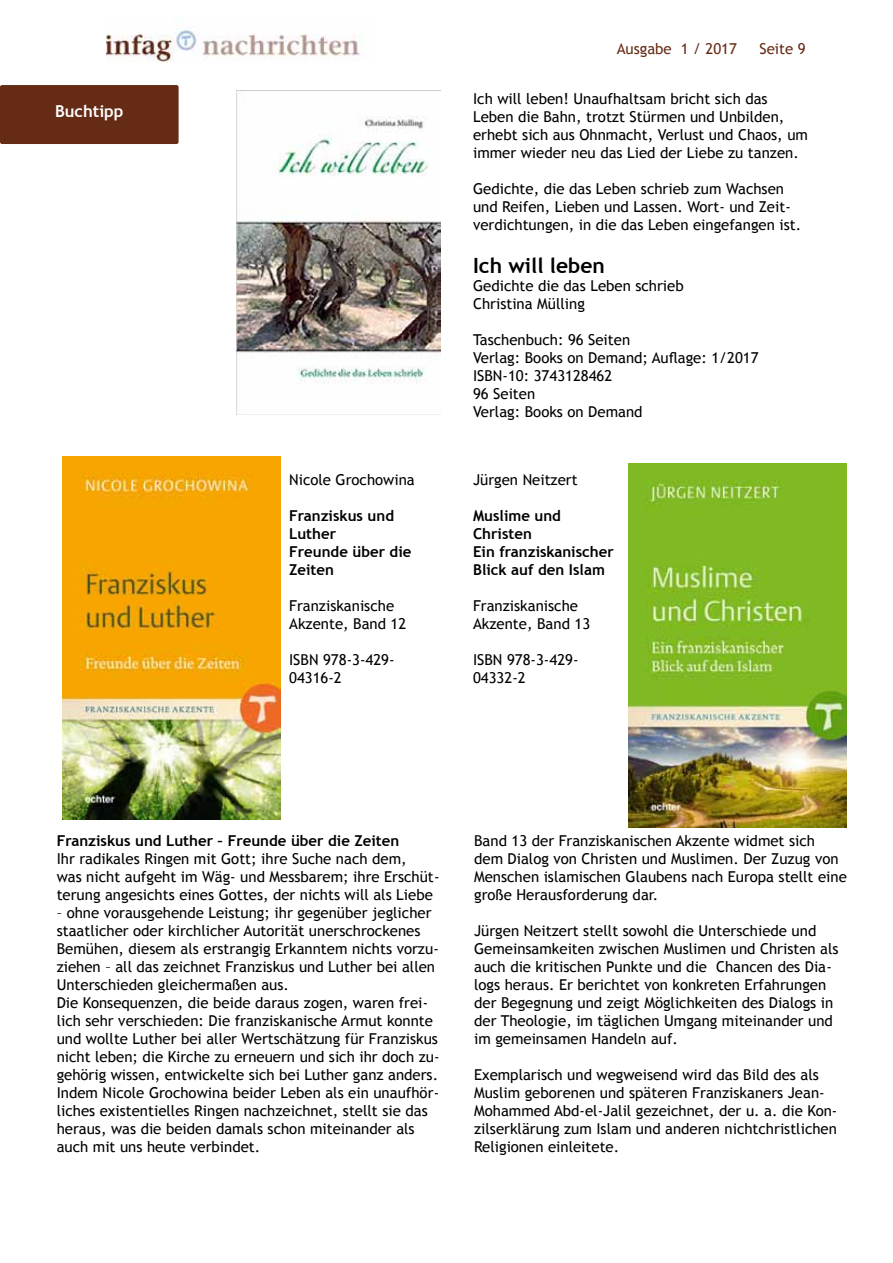
<style>
.page{position:relative;width:893px;height:1263px;background:#fff}
.page>*{position:absolute;margin:0;border:0;box-sizing:border-box;transform-origin:0 0}
.t1{font:700 21px "Trebuchet MS";color:#000}
.t2{font:700 16.5px "Trebuchet MS";color:#fff}
.t3{font:15px/18px "Trebuchet MS";color:#000}
.t4{font:700 15px/18px "Trebuchet MS";color:#000}
.t5{font:15px "Trebuchet MS";color:#662b15}
</style>
<div class="page">
<div style="left:0;top:85px;width:179px;height:59px;background:#662b15;border-radius:2px"></div>
<img style="left:106px;top:29px;width:258px;height:33px">
<img style="left:237px;top:90px;width:203px;height:294px">
<img style="left:62px;top:456px;width:219px;height:364px">
<img style="left:629px;top:463px;width:218px;height:364px">
<p class="t2" style="left:55px;top:101px;width:70px">Buchtipp</p>
<p class="t3" style="left:289px;top:470px;width:127px">Nicole Grochowina</p>
<p class="t4" style="left:289px;top:506px;width:124px">Franziskus und<br>Luther<br>Freunde über die<br>Zeiten</p>
<p class="t3" style="left:289px;top:596px;width:119px">Franziskanische<br>Akzente, Band 12</p>
<p class="t3" style="left:289px;top:650px;width:107px">ISBN 978-3-429-<br>04316-2</p>
<p class="t5" style="left:617px;top:40px;width:122px">Ausgabe 1 / 2017</p>
<p class="t5" style="left:759px;top:40px;width:48px">Seite 9</p>
<p class="t3" style="left:473px;top:89px;width:336px">Ich will leben! Unaufhaltsam bricht sich das Leben die Bahn, trotzt Stürmen und Unbilden, erhebt sich aus Ohnmacht, Verlust und Chaos, um immer wieder neu das Lied der Liebe zu tanzen.</p>
<p class="t3" style="left:473px;top:179px;width:330px">Gedichte, die das Leben schrieb zum Wachsen und Reifen, Lieben und Lassen. Wort- und Zeit&shy;verdichtungen, in die das Leben eingefangen ist.</p>
<h1 class="t1" style="left:473px;top:252px;width:133px">Ich will leben</h1>
<p class="t3" style="left:473px;top:277px;width:212px">Gedichte die das Leben schrieb<br>Christina Mülling</p>
<p class="t3" style="left:473px;top:331px;width:287px">Taschenbuch: 96 Seiten<br>Verlag: Books on Demand; Auflage: 1/2017<br>ISBN-10: 3743128462<br>96 Seiten<br>Verlag: Books on Demand</p>
<p class="t3" style="left:473px;top:470px;width:106px">Jürgen Neitzert</p>
<p class="t4" style="left:473px;top:506px;width:142px">Muslime und<br>Christen<br>Ein franziskanischer<br>Blick auf den Islam</p>
<p class="t3" style="left:473px;top:596px;width:119px">Franziskanische<br>Akzente, Band 13</p>
<p class="t3" style="left:473px;top:650px;width:107px">ISBN 978-3-429-<br>04332-2</p>
<p class="t4" style="left:57px;top:832px;width:344px">Franziskus und Luther – Freunde über die Zeiten</p>
<p class="t3" style="left:57px;top:850px;width:384px">Ihr radikales Ringen mit Gott; ihre Suche nach dem,<br>was nicht aufgeht im Wäg- und Messbarem; ihre Erschüt&shy;terung angesichts eines Gottes, der nichts will als Liebe</p>
<p class="t3" style="left:57px;top:904px;width:384px">– ohne vorausgehende Leistung; ihr gegenüber jeglicher staatlicher oder kirchlicher Autorität unerschrockenes Bemühen, diesem als erstrangig Erkanntem nichts vorzu&shy;ziehen – all das zeichnet Franziskus und Luther bei allen Unterschieden gleichermaßen aus.<br>Die Konsequenzen, die beide daraus zogen, waren frei&shy;lich sehr verschieden: Die franziskanische Armut konnte und wollte Luther bei aller Wertschätzung für Franziskus nicht leben; die Kirche zu erneuern und sich ihr doch zu&shy;gehörig wissen, entwickelte sich bei Luther ganz anders.<br>Indem Nicole Grochowina beider Leben als ein unaufhör&shy;liches existentielles Ringen nachzeichnet, stellt sie das heraus, was die beiden damals schon miteinander als auch mit uns heute verbindet.</p>
<p class="t3" style="left:474px;top:832px;width:374px">Band 13 der Franziskanischen Akzente widmet sich dem Dialog von Christen und Muslimen. Der Zuzug von Menschen islamischen Glaubens nach Europa stellt eine große Herausforderung dar.</p>
<p class="t3" style="left:474px;top:922px;width:366px">Jürgen Neitzert stellt sowohl die Unterschiede und Gemeinsamkeiten zwischen Muslimen und Christen als auch die kritischen Punkte und die Chancen des Dia&shy;logs heraus. Er berichtet von konkreten Erfahrungen der Begegnung und zeigt Möglichkeiten des Dialogs in der Theologie, im täglichen Umgang miteinander und im gemeinsamen Handeln auf.</p>
<p class="t3" style="left:474px;top:1066px;width:365px">Exemplarisch und wegweisend wird das Bild des als Muslim geborenen und späteren Franziskaners Jean-Mohammed Abd-el-Jalil gezeichnet, der u. a. die Kon&shy;zilserklärung zum Islam und anderen nichtchristlichen Religionen einleitete.</p>
</div>
